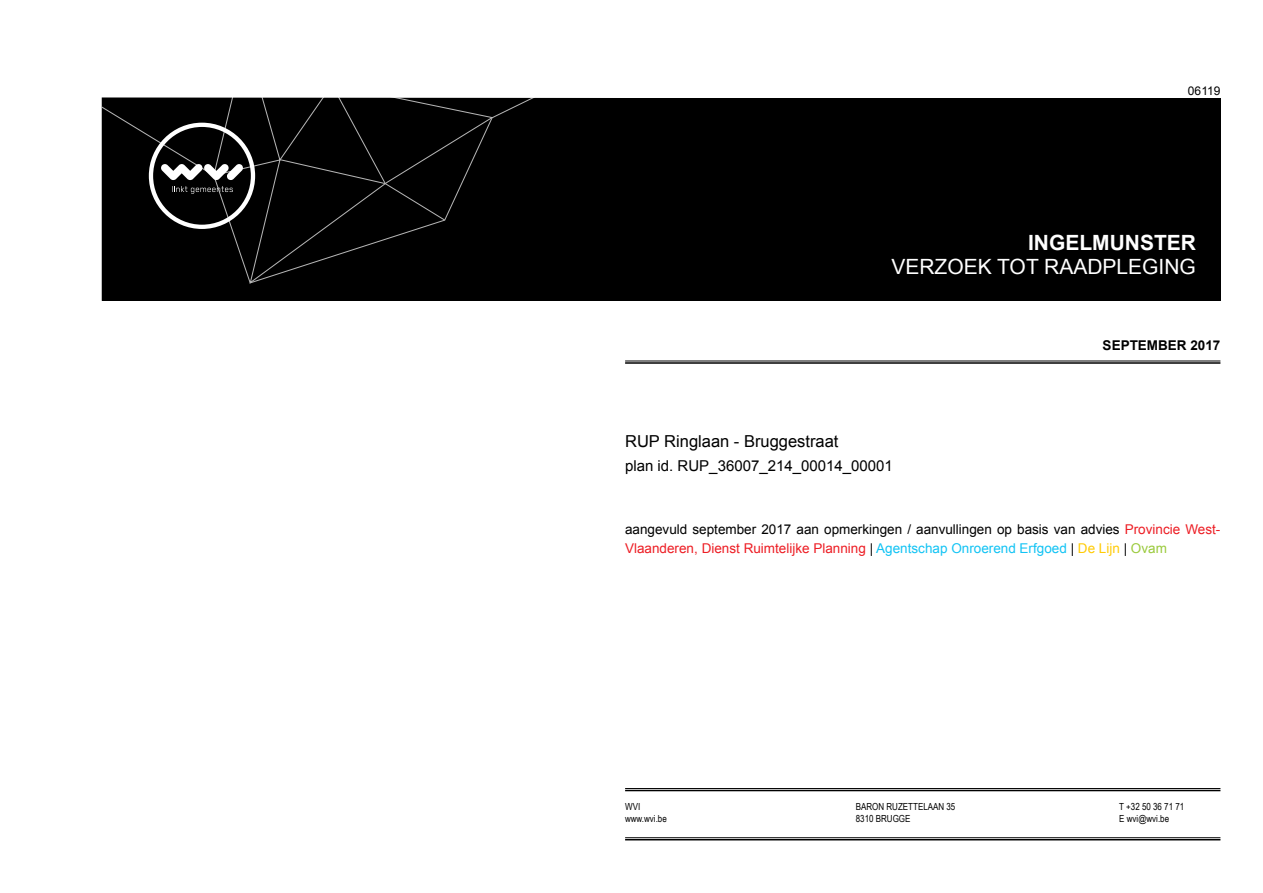
<style>
.page{position:relative;width:1263px;height:893px;background:#fff}
.page>*{position:absolute;margin:0;border:0;box-sizing:border-box;transform-origin:0 0}
.t1{font:21px "Arial";color:#fff}
.t2{font:700 21px "Arial";color:#fff}
.t3{font:16.5px "Arial";color:#000}
.t4{font:15px "Arial";color:#000}
.t5{font:13.5px/19.5px "Arial";color:#000}
.t6{font:700 13.5px "Arial";color:#000}
.t7{font:12px "Arial";color:#000}
.t8{font:9.75px/12px "Arial Narrow";color:#000}
.s1{color:#ed1d24}
.s2{color:#12c3f4}
.s3{color:#ffcb05}
.s4{color:#9aca3c}
</style>
<div class="page">
<hr style="left:625px;top:788px;width:595px;height:1px;background:#000">
<hr style="left:625px;top:790px;width:595px;height:1px;background:#000">
<hr style="left:625px;top:837px;width:595px;height:1px;background:#000">
<hr style="left:625px;top:839px;width:595px;height:1px;background:#000">
<div style="left:102px;top:98px;width:1118px;height:202px;background:#000"></div>
<hr style="left:625px;top:361px;width:595px;height:1px;background:#000">
<hr style="left:625px;top:362px;width:595px;height:2px;background:#000">
<svg style="left:102px;top:300px;width:523px;height:1px"></svg>
<svg style="left:231px;top:229px;width:188px;height:55px"></svg>
<svg style="left:102px;top:98px;width:432px;height:131px"></svg>
<p class="t7" style="left:1188px;top:83px;width:34px">06119</p>
<h1 class="t2" style="left:1028px;top:229px;width:170px">INGELMUNSTER</h1>
<h1 class="t1" style="left:891px;top:253px;width:16px">ver</h1>
<h1 class="t1" style="left:934px;top:253px;width:125px">zoe k tot raadple</h1>
<h1 class="t1" style="left:1142px;top:253px;width:55px">ging</h1>
<p class="t3" style="left:625px;top:431px;width:215px">RUP Ringlaan - Bruggestraat</p>
<p class="t4" style="left:625px;top:456px;width:269px">plan id. RUP_36007_214_00014_00001</p>
<p class="t6" style="left:1103px;top:336px;width:119px">SEPTEMBER 2017</p>
<p class="t5" style="left:625px;top:519px;width:597px">aangevuld september 2017 aan opmerkingen / aanvullingen op basis van advies <span class="s1">Provincie West-<br>Vlaanderen, Dienst Ruimtelijke Planning</span> | <span class="s2">Agentschap Onroerend Erfgoed</span> | <span class="s3">De Lijn</span> | <span class="s4">Ovam</span></p>
<p class="t8" style="left:625px;top:800px;width:43px">WVI www.wvi.be</p>
<p class="t8" style="left:856px;top:800px;width:101px">BARON RUZETTELAAN 35<br>8310 BRUGGE</p>
<p class="t8" style="left:1119px;top:800px;width:66px">T +32 50 36 71 71<br>E wvi@wvi.be</p>
</div>
